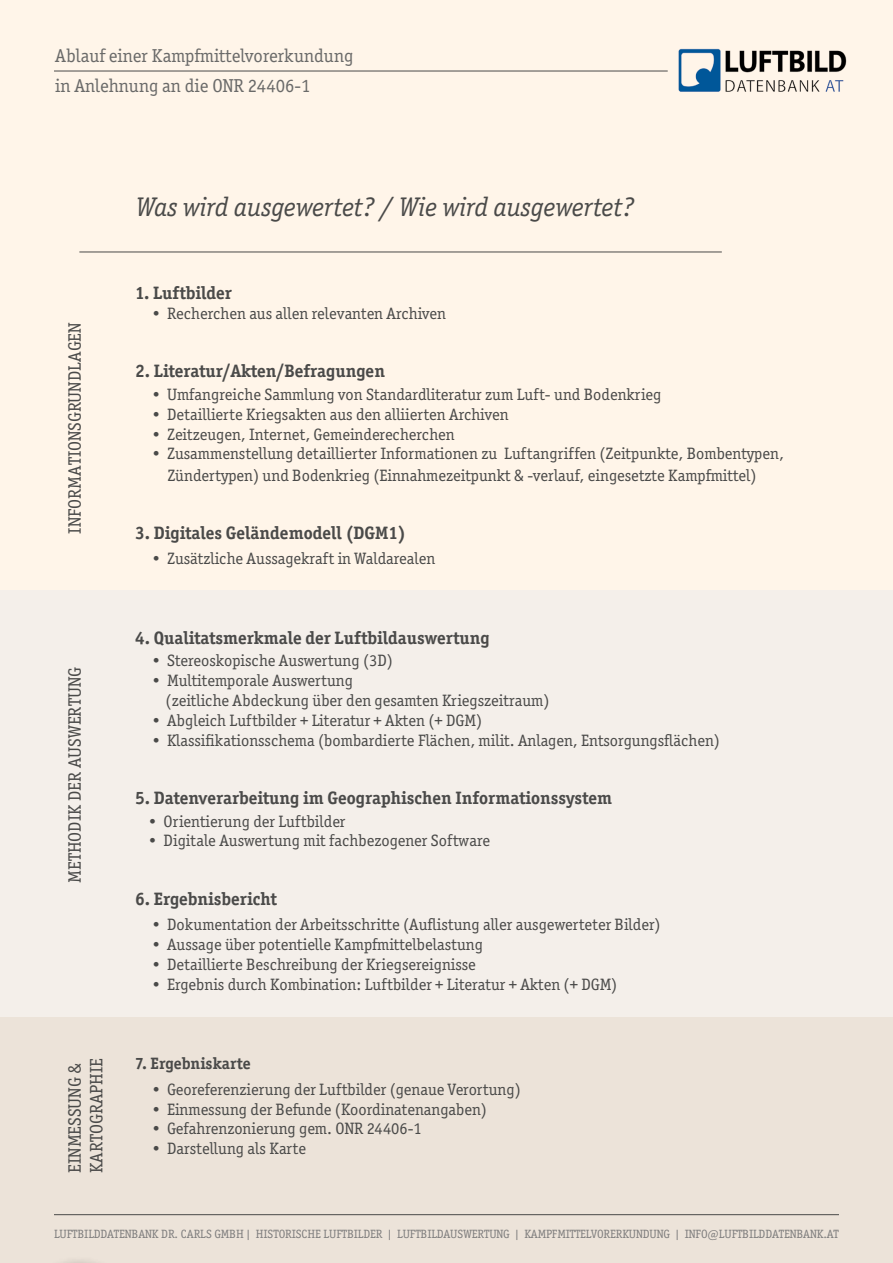
<style>
.page{position:relative;width:893px;height:1263px;background:#fff}
.page>*{position:absolute;margin:0;border:0;box-sizing:border-box;transform-origin:0 0}
.t1{font:italic 27px "Officina Ser ITC Std";color:#4a4a49}
.t2{font:18.75px/30px "Officina Ser ITC Std";color:#6a6a69}
.t3{font:700 18px "Officina Ser ITC Std";color:#4a4a49}
.t4{font:18px/21.6px "Officina Ser ITC Std";color:#4a4a49}
.t5{font:16.5px/21.6px "Officina Ser ITC Std";color:#4a4a49}
.t6{font:700 16.5px "Officina Ser ITC Std";color:#4a4a49}
.t7{font:12px "Officina Ser ITC Std";letter-spacing:-.01em;color:#7f7e7e}
</style>
<div class="page">
<div style="left:0;top:0;width:893px;height:1249px;background:#fff5e9"></div>
<div style="left:0;top:590px;width:893px;height:428px;background:#f4efea"></div>
<div style="left:0;top:1018px;width:893px;height:245px;background:#ece3d9"></div>
<hr style="left:79px;top:252px;width:643px;height:1px;background:#4a4a49">
<hr style="left:54px;top:1214px;width:785px;height:1px;background:#4a4a49">
<img style="left:678px;top:48px;width:169px;height:44px">
<hr style="left:54px;top:71px;width:614px;height:1px;background:#4a4a49">
<p class="t2" style="left:55px;top:41px;width:300px">Ablauf einer Kampfmittelvorerkundung in Anlehnung an die ONR 24406-1</p>
<h1 class="t1" style="left:136px;top:192px;width:500px">Was wird ausgewertet? / Wie wird ausgewertet?</h1>
<p class="t4" style="left:64px;top:534px;width:212px;rotate:-90deg">INFORMATIONSGRUNDLAGEN</p>
<p class="t4" style="left:64px;top:882px;width:217px;rotate:-90deg">METHODIK DER AUSWERTUNG</p>
<p class="t4" style="left:64px;top:1172px;width:116px;rotate:-90deg">EINMESSUNG &amp;<br>KARTOGRAPHIE</p>
<p class="t3" style="left:135px;top:282px;width:98px">1. Luftbilder</p>
<p class="t5" style="left:152px;top:302px;width:296px">• Recherchen aus allen relevanten Archiven</p>
<p class="t3" style="left:135px;top:360px;width:251px">2. Literatur/Akten/Befragungen</p>
<p class="t5" style="left:152px;top:383px;width:511px">• Umfangreiche Sammlung von Standardliteratur zum Luft- und Bodenkrieg</p>
<p class="t5" style="left:152px;top:403px;width:358px">• Detaillierte Kriegsakten aus den alliierten Archiven</p>
<p class="t5" style="left:152px;top:423px;width:304px">• Zeitzeugen, Internet, Gemeinderecherchen</p>
<p class="t5" style="left:167px;top:443px;width:618px;text-indent:-15px">• Zusammenstellung detaillierter Informationen zu Luftangriffen (Zeitpunkte, Bombentypen,<br>Zündertypen) und Bodenkrieg (Einnahmezeitpunkt &amp; -verlauf, eingesetzte Kampfmittel)</p>
<p class="t3" style="left:135px;top:522px;width:273px">3. Digitales Geländemodell (DGM1)</p>
<p class="t5" style="left:152px;top:547px;width:285px">• Zusätzliche Aussagekraft in Waldarealen</p>
<p class="t3" style="left:135px;top:626px;width:356px">4. Qualitatsmerkmale der Luftbildauswertung</p>
<p class="t5" style="left:152px;top:650px;width:242px">• Stereoskopische Auswertung (3D)</p>
<p class="t5" style="left:166px;top:671px;width:385px;line-height:19.8px;text-indent:-14px">• Multitemporale Auswertung<br>(zeitliche Abdeckung über den gesamten Kriegszeitraum)</p>
<p class="t5" style="left:152px;top:709px;width:332px">• Abgleich Luftbilder + Literatur + Akten (+ DGM)</p>
<p class="t5" style="left:152px;top:729px;width:569px">• Klassifikationsschema (bombardierte Flächen, milit. Anlagen, Entsorgungsflächen)</p>
<p class="t3" style="left:135px;top:786px;width:479px">5. Datenverarbeitung im Geographischen Informationssystem</p>
<p class="t5" style="left:149px;top:810px;width:198px">• Orientierung der Luftbilder</p>
<p class="t5" style="left:149px;top:830px;width:343px">• Digitale Auswertung mit fachbezogener Software</p>
<p class="t3" style="left:135px;top:887px;width:143px">6. Ergebnisbericht</p>
<p class="t5" style="left:152px;top:914px;width:510px">• Dokumentation der Arbeitsschritte (Auflistung aller ausgewerteter Bilder)</p>
<p class="t5" style="left:152px;top:934px;width:332px">• Aussage über potentielle Kampfmittelbelastung</p>
<p class="t5" style="left:152px;top:953px;width:325px">• Detaillierte Beschreibung der Kriegsereignisse</p>
<p class="t5" style="left:152px;top:973px;width:467px">• Ergebnis durch Kombination: Luftbilder + Literatur + Akten (+ DGM)</p>
<p class="t6" style="left:135px;top:1053px;width:117px">7. Ergebniskarte</p>
<p class="t5" style="left:152px;top:1078px;width:370px">• Georeferenzierung der Luftbilder (genaue Verortung)</p>
<p class="t5" style="left:152px;top:1098px;width:336px">• Einmessung der Befunde (Koordinatenangaben)</p>
<p class="t5" style="left:152px;top:1118px;width:271px">• Gefahrenzonierung gem. ONR 24406-1</p>
<p class="t5" style="left:152px;top:1138px;width:156px">• Darstellung als Karte</p>
<p class="t7" style="left:54px;top:1227px;width:786px">LUFTBILDDATENBANK DR. CARLS GMBH | HISTORISCHE LUFTBILDER | LUFTBILDAUSWERTUNG | KAMPFMITTELVORERKUNDUNG | INFO@LUFTBILDDATENBANK.AT</p>
</div>
